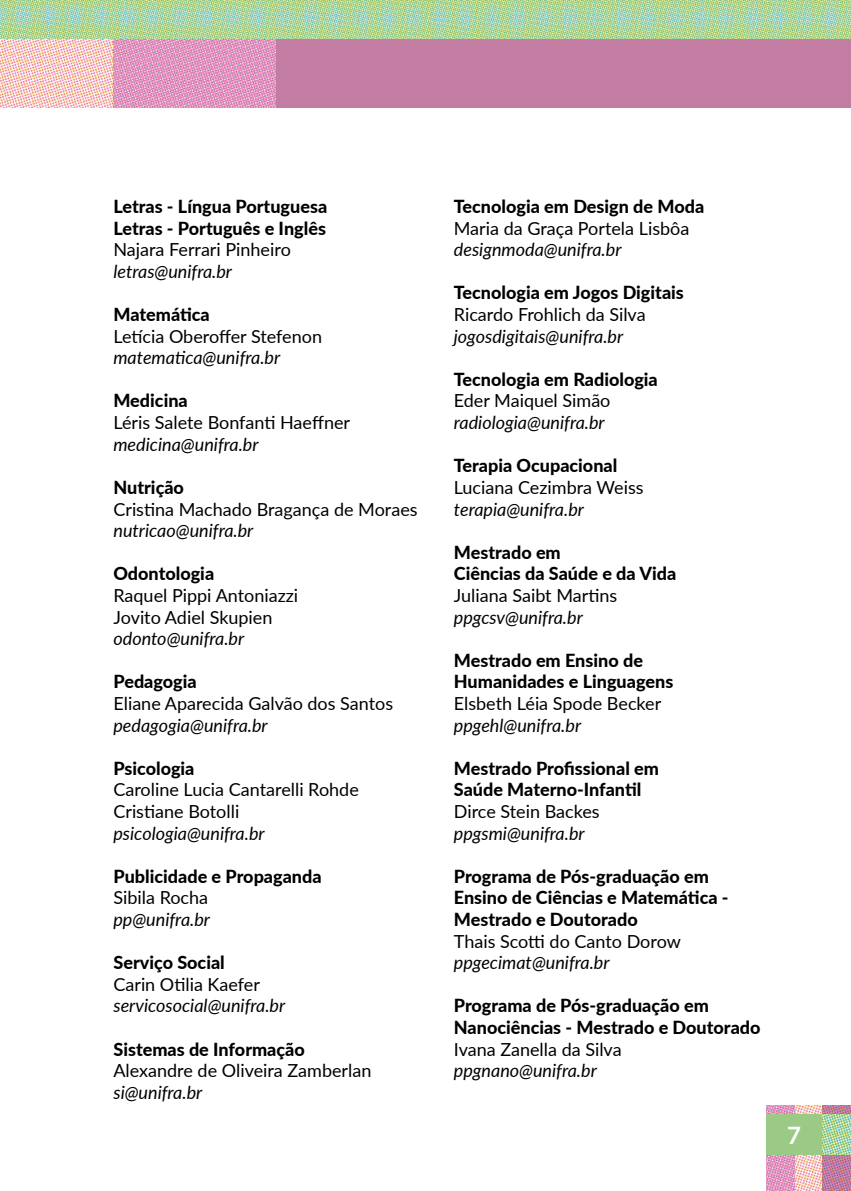
<style>
.page{position:relative;width:851px;height:1191px;background:#fff}
.page>*{position:absolute;margin:0;border:0;box-sizing:border-box;transform-origin:0 0}
.t1{font:700 24px "Lato";color:#fff}
.t2{font:800 18px/21.6px "Lato";color:#000}
.t3{font:18px/21.6px "Lato";color:#000}
.t4{font:italic 18px "Lato";color:#000}
</style>
<div class="page">
<img style="left:0;top:0;width:850px;height:40px">
<img style="left:0;top:40px;width:276px;height:68px">
<img style="left:766px;top:1106px;width:84px;height:85px">
<div style="left:765px;top:1114px;width:57px;height:40px;background:#9aca86"></div>
<img style="left:822px;top:1114px;width:28px;height:40px">
<div style="left:276px;top:40px;width:574px;height:68px;background:#c47da2"></div>
<p class="t2" style="left:113px;top:195px;width:215px">Letras - Língua Portuguesa<br>Letras - Português e Inglês</p>
<p class="t3" style="left:113px;top:238px;width:179px">Najara Ferrari Pinheiro</p>
<p class="t4" style="left:113px;top:258px;width:120px">letras@unifra.br</p>
<p class="t2" style="left:113px;top:303px;width:98px">Matemática</p>
<p class="t3" style="left:113px;top:324px;width:210px">Letícia Oberoffer Stefenon</p>
<p class="t4" style="left:113px;top:345px;width:168px">matematica@unifra.br</p>
<p class="t2" style="left:113px;top:389px;width:76px">Medicina</p>
<p class="t3" style="left:113px;top:411px;width:238px">Léris Salete Bonfanti Haeffner</p>
<p class="t4" style="left:113px;top:431px;width:147px">medicina@unifra.br</p>
<p class="t2" style="left:113px;top:476px;width:72px">Nutrição</p>
<p class="t3" style="left:113px;top:497px;width:305px">Cristina Machado Bragança de Moraes</p>
<p class="t4" style="left:113px;top:518px;width:141px">nutricao@unifra.br</p>
<p class="t2" style="left:113px;top:562px;width:102px">Odontologia</p>
<p class="t3" style="left:113px;top:584px;width:186px">Raquel Pippi Antoniazzi<br>Jovito Adiel Skupien</p>
<p class="t4" style="left:113px;top:626px;width:132px">odonto@unifra.br</p>
<p class="t2" style="left:113px;top:670px;width:85px">Pedagogia</p>
<p class="t3" style="left:113px;top:692px;width:281px">Eliane Aparecida Galvão dos Santos</p>
<p class="t4" style="left:113px;top:712px;width:156px">pedagogia@unifra.br</p>
<p class="t2" style="left:113px;top:756px;width:83px">Psicologia</p>
<p class="t3" style="left:113px;top:778px;width:247px">Caroline Lucia Cantarelli Rohde<br>Cristiane Botolli</p>
<p class="t4" style="left:113px;top:820px;width:153px">psicologia@unifra.br</p>
<p class="t2" style="left:113px;top:864px;width:210px">Publicidade e Propaganda</p>
<p class="t3" style="left:113px;top:886px;width:96px">Sibila Rocha</p>
<p class="t4" style="left:113px;top:906px;width:98px">pp@unifra.br</p>
<p class="t2" style="left:113px;top:951px;width:113px">Serviço Social</p>
<p class="t3" style="left:113px;top:972px;width:148px">Carin Otilia Kaefer</p>
<p class="t4" style="left:113px;top:993px;width:173px">servicosocial@unifra.br</p>
<p class="t2" style="left:113px;top:1037px;width:193px">Sistemas de Informação</p>
<p class="t3" style="left:113px;top:1059px;width:259px">Alexandre de Oliveira Zamberlan</p>
<p class="t4" style="left:113px;top:1079px;width:90px">si@unifra.br</p>
<p class="t2" style="left:454px;top:195px;width:252px">Tecnologia em Design de Moda</p>
<p class="t3" style="left:454px;top:216px;width:237px">Maria da Graça Portela Lisbôa</p>
<p class="t4" style="left:454px;top:237px;width:169px">designmoda@unifra.br</p>
<p class="t2" style="left:454px;top:281px;width:231px">Tecnologia em Jogos Digitais</p>
<p class="t3" style="left:454px;top:303px;width:193px">Ricardo Frohlich da Silva</p>
<p class="t4" style="left:454px;top:323px;width:171px">jogosdigitais@unifra.br</p>
<p class="t2" style="left:454px;top:368px;width:205px">Tecnologia em Radiologia</p>
<p class="t3" style="left:454px;top:389px;width:158px">Eder Maiquel Simão</p>
<p class="t4" style="left:454px;top:410px;width:152px">radiologia@unifra.br</p>
<p class="t2" style="left:454px;top:454px;width:165px">Terapia Ocupacional</p>
<p class="t3" style="left:454px;top:476px;width:191px">Luciana Cezimbra Weiss</p>
<p class="t4" style="left:454px;top:496px;width:132px">terapia@unifra.br</p>
<p class="t2" style="left:454px;top:540px;width:224px">Mestrado em<br>Ciências da Saúde e da Vida</p>
<p class="t3" style="left:454px;top:584px;width:165px">Juliana Saibt Martins</p>
<p class="t4" style="left:454px;top:604px;width:130px">ppgcsv@unifra.br</p>
<p class="t2" style="left:454px;top:648px;width:221px">Mestrado em Ensino de<br>Humanidades e Linguagens</p>
<p class="t3" style="left:454px;top:692px;width:209px">Elsbeth Léia Spode Becker</p>
<p class="t4" style="left:454px;top:712px;width:129px">ppgehl@unifra.br</p>
<p class="t2" style="left:454px;top:756px;width:207px">Mestrado Profissional em<br>Saúde Materno-Infantil</p>
<p class="t3" style="left:454px;top:800px;width:147px">Dirce Stein Backes</p>
<p class="t4" style="left:454px;top:820px;width:132px">ppgsmi@unifra.br</p>
<p class="t2" style="left:454px;top:864px;width:276px">Programa de Pós-graduação em<br>Ensino de Ciências e Matemática -<br>Mestrado e Doutorado</p>
<p class="t3" style="left:454px;top:929px;width:228px">Thais Scotti do Canto Dorow</p>
<p class="t4" style="left:454px;top:950px;width:157px">ppgecimat@unifra.br</p>
<p class="t2" style="left:454px;top:994px;width:308px">Programa de Pós-graduação em<br>Nanociências - Mestrado e Doutorado</p>
<p class="t3" style="left:454px;top:1037px;width:169px">Ivana Zanella da Silva</p>
<p class="t4" style="left:454px;top:1058px;width:144px">ppgnano@unifra.br</p>
<h1 class="t1" style="left:787px;top:1117px;width:15px">7</h1>
</div>
